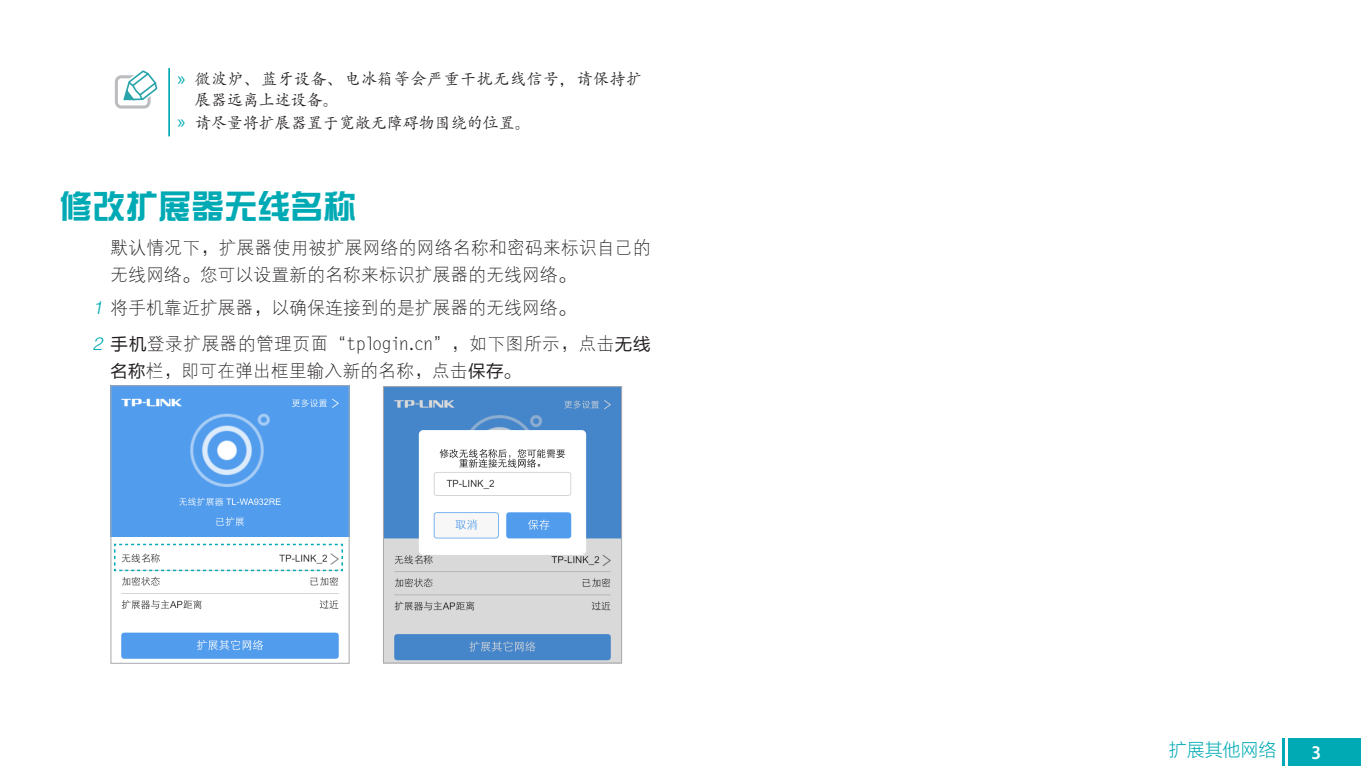
<style>
.page{position:relative;width:1361px;height:766px;background:#fff}
.page>*{position:absolute;margin:0;border:0;box-sizing:border-box;transform-origin:0 0}
.二级标题{font:33px "DF Zong Yi Bd 80 Win GB";color:#00aab4}
.t1{font:600 semi-condensed 19.5px "Myriad Pro";color:#fff}
.t2{font:18px/27px "FZXDXJW GB1 0";letter-spacing:.025em;color:#231f20}
.t3{font:18px "FZLTXHK GBK1 0";letter-spacing:.025em;color:#00aab4}
.t4{font:16.5px/21px "Adobe Kaiti Std";letter-spacing:.035em;color:#231f20}
.t5{font:16.5px "Adobe Kaiti Std";color:#231f20}
.s1{font-family:"Myriad Pro";font-size:19.5px;color:#00aab4}
.s2{font-family:"FZZDXJW GB1 0";font-style:italic;color:#00aab4}
.s3{font-family:"FZLTHK GBK1 0";font-size:17.4px}
</style>
<div class="page">
<div style="left:1288px;top:737px;width:73px;height:28px;background:#00aab4"></div>
<hr style="left:1282px;top:737px;width:3px;height:28px;background:#00aab4">
<hr style="left:168px;top:68px;width:2px;height:68px;background:#00aab4">
<div style="left:115px;top:75px;width:36px;height:33px;border:3px solid #bcbdc0;border-radius:5px"></div>
<svg style="left:122px;top:70px;width:35px;height:33px"></svg>
<img style="left:113px;top:387px;width:234px;height:272px">
<div style="left:111px;top:385px;width:238px;height:278px;border:1px solid #a8a9ad"></div>
<svg style="left:113px;top:543px;width:231px;height:28px"></svg>
<img style="left:385px;top:388px;width:235px;height:273px">
<div style="left:383px;top:386px;width:239px;height:277px;border:1px solid #a8a9ad"></div>
<p class="t4" style="left:195px;top:69px;width:449px;text-indent:-17px"><span class="s1">»</span> 微波炉、蓝牙设备、电冰箱等会严重干扰无线信号，请保持扩展器远离上述设备。</p>
<p class="t5" style="left:178px;top:112px;width:355px"><span class="s1">»</span> 请尽量将扩展器置于宽敞无障碍物围绕的位置。</p>
<p class="二级标题" style="left:60px;top:190px;width:298px">修改扩展器无线名称</p>
<p class="t2" style="left:111px;top:234px;width:542px">默认情况下，扩展器使用被扩展网络的网络名称和密码来标识自己的无线网络。您可以设置新的名称来标识扩展器的无线网络。</p>
<p class="t2" style="left:92px;top:295px;width:484px"><span class="s2">1</span> 将手机靠近扩展器，以确保连接到的是扩展器的无线网络。</p>
<p class="t2" style="left:111px;top:330px;width:541px;text-indent:-18px"><span class="s2">2</span> <span class="s3">手机</span>登录扩展器的管理页面“tplogin.cn”，如下图所示，点击<span class="s3">无线名称</span>栏，即可在弹出框里输入新的名称，点击<span class="s3">保存</span>。</p>
<p class="t3" style="left:1169px;top:739px;width:108px">扩展其他网络</p>
<p class="t1" style="left:1311px;top:740px;width:11px">3</p>
</div>
